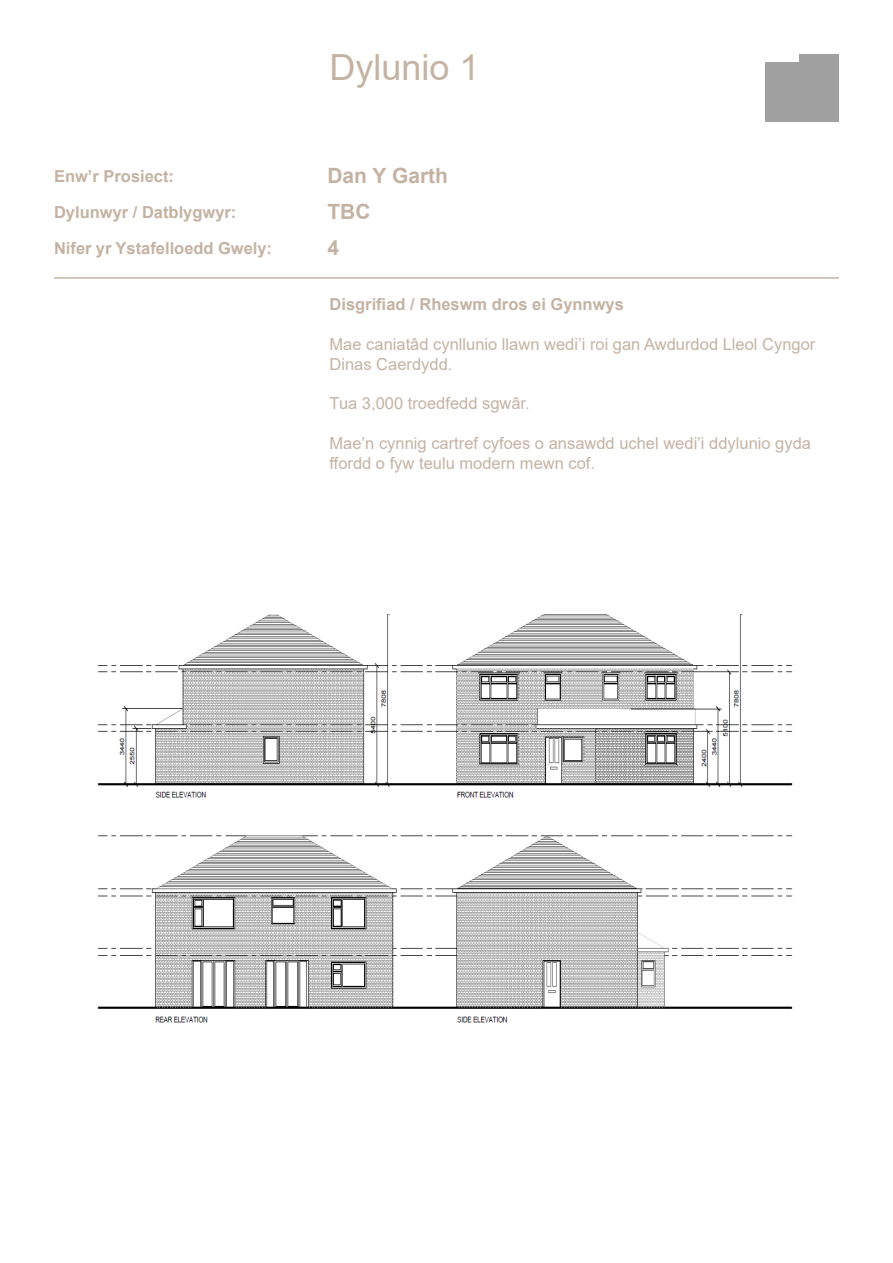
<style>
.page{position:relative;width:893px;height:1263px;background:#fff}
.page>*{position:absolute;margin:0;border:0;box-sizing:border-box;transform-origin:0 0}
.t1{font:36px "Arial";color:#c4b3a3}
.t2{font:700 21px "Arial";color:#c4b3a3}
.t3{font:16.5px/19.8px "Arial";color:#c4b3a3}
.t4{font:700 16.5px "Arial";color:#c4b3a3}
</style>
<div class="page">
<hr style="left:54px;top:277px;width:785px;height:2px;background:#c4b3a3">
<div style="left:765px;top:62px;width:74px;height:60px;background:#a0a0a0"></div>
<div style="left:799px;top:54px;width:40px;height:24px;background:#a0a0a0"></div>
<img style="left:97px;top:614px;width:696px;height:409px">
<p class="t4" style="left:54px;top:164px;width:122px">Enw’r Prosiect:</p>
<p class="t4" style="left:54px;top:200px;width:184px">Dylunwyr / Datblygwyr:</p>
<p class="t4" style="left:54px;top:236px;width:220px">Nifer yr Ystafelloedd Gwely:</p>
<p class="t1" style="left:330px;top:43px;width:152px">Dylunio 1</p>
<p class="t2" style="left:327px;top:161px;width:122px">Dan Y Garth</p>
<p class="t2" style="left:327px;top:197px;width:45px">TBC</p>
<p class="t2" style="left:327px;top:233px;width:13px">4</p>
<p class="t4" style="left:330px;top:293px;width:296px">Disgrifiad / Rheswm dros ei Gynnwys</p>
<p class="t3" style="left:330px;top:334px;width:487px">Mae caniatâd cynllunio llawn wedi’i roi gan Awdurdod Lleol Cyngor<br>Dinas Caerdydd.</p>
<p class="t3" style="left:330px;top:393px;width:202px">Tua 3,000 troedfedd sgwâr.</p>
<p class="t3" style="left:330px;top:433px;width:483px">Mae’n cynnig cartref cyfoes o ansawdd uchel wedi’i ddylunio gyda ffordd o fyw teulu modern mewn cof.</p>
</div>
